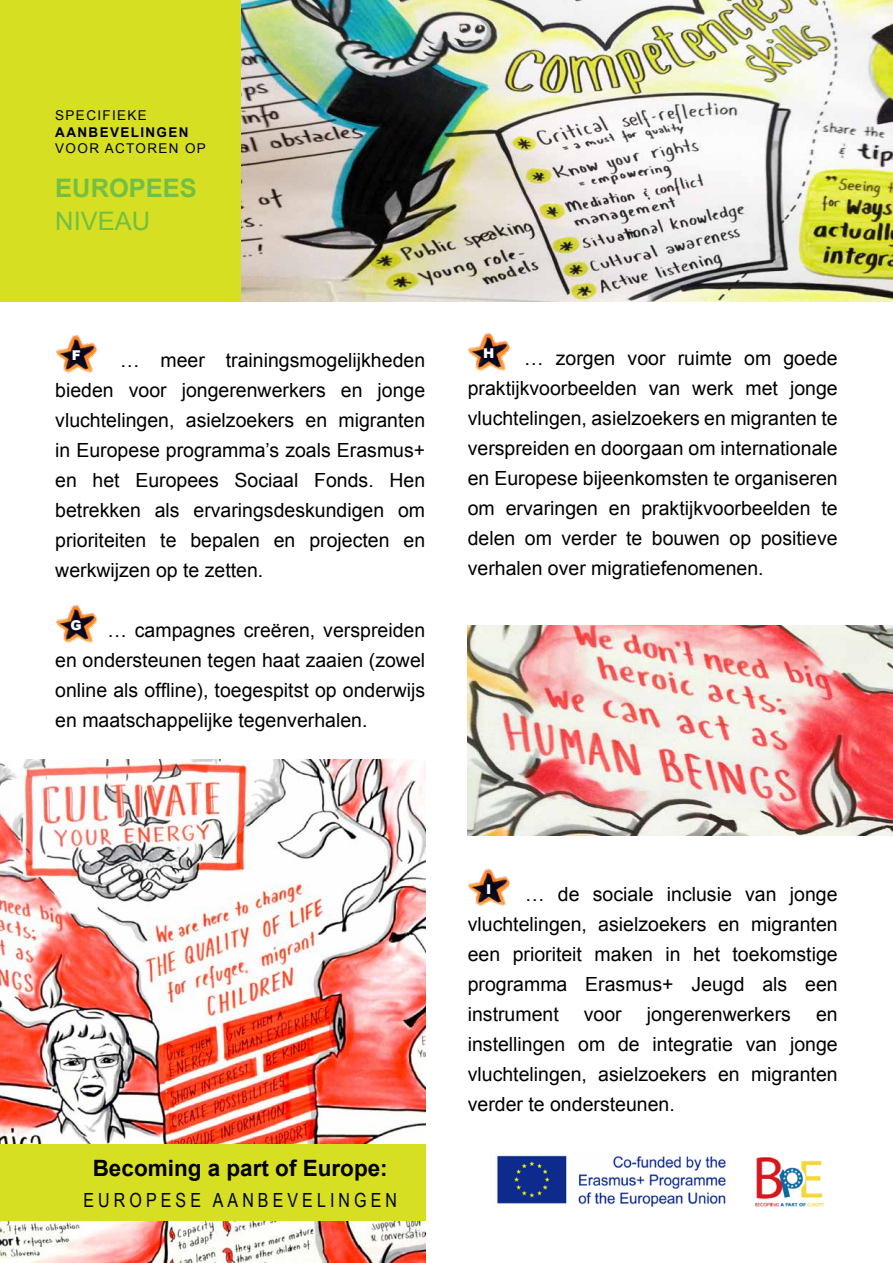
<style>
.page{position:relative;width:893px;height:1263px;background:#fff}
.page>*{position:absolute;margin:0;border:0;box-sizing:border-box;transform-origin:0 0}
.t1{font:700 25.5px "Arial";color:#72bf44}
.t2{font:25.5px "Arial";color:#72bf44}
.t3{font:700 22.5px "Arial";color:#000}
.t4{font:19.5px/30px "Arial";color:#000;text-align:justify}
.t5{font:19.5px "Arial Narrow";letter-spacing:.21em;color:#000}
.t6{font:13.5px "Arial";letter-spacing:.1em;color:#000}
.t7{font:700 13.5px "Arial";letter-spacing:.1em;color:#000}
.t8{font:900 13.5px "Arial";color:#fff}
</style>
<div class="page">
<img style="left:240px;top:0;width:653px;height:302px">
<div style="left:0;top:0;width:240px;height:302px;background:#d7df23"></div>
<img style="left:0;top:759px;width:425px;height:504px">
<img style="left:755px;top:1157px;width:69px;height:50px">
<img style="left:497px;top:1155px;width:229px;height:52px">
<div style="left:0;top:1144px;width:425px;height:77px;background:#d7df23"></div>
<img style="left:56px;top:334px;width:42px;height:39px">
<img style="left:56px;top:604px;width:42px;height:39px">
<img style="left:468px;top:333px;width:43px;height:38px">
<img style="left:468px;top:868px;width:43px;height:38px">
<img style="left:468px;top:625px;width:425px;height:211px">
<p class="t6" style="left:55px;top:107px;width:93px">SPECIFIEKE</p>
<p class="t7" style="left:55px;top:123px;width:135px">AANBEVELINGEN</p>
<p class="t6" style="left:55px;top:139px;width:152px">VOOR ACTOREN OP</p>
<h1 class="t1" style="left:55px;top:171px;width:143px">EUROPEES</h1>
<h1 class="t2" style="left:55px;top:204px;width:96px">NIVEAU</h1>
<p class="t8" style="left:72px;top:345px;width:11px">F</p>
<p class="t4" style="left:55px;top:345px;width:371px;text-indent:65px">… meer trainingsmogelijkheden bieden voor jongerenwerkers en jonge vluchtelingen, asielzoekers en migranten in Europese programma’s zoals Erasmus+ en het Europees Sociaal Fonds. Hen betrekken als ervaringsdeskundigen om prioriteiten te bepalen en projecten en werkwijzen op te zetten.</p>
<p class="t8" style="left:71px;top:615px;width:13px">G</p>
<p class="t4" style="left:55px;top:615px;width:371px;text-indent:52px">… campagnes creëren, verspreiden en ondersteunen tegen haat zaaien (zowel online als offline), toegespitst op onderwijs en maatschappelijke tegenverhalen.</p>
<p class="t8" style="left:483px;top:343px;width:13px">H</p>
<p class="t4" style="left:468px;top:343px;width:371px;text-indent:56px">… zorgen voor ruimte om goede praktijkvoorbeelden van werk met jonge vluchtelingen, asielzoekers en migranten te verspreiden en doorgaan om internationale en Europese bijeenkomsten te organiseren om ervaringen en praktijkvoorbeelden te delen om verder te bouwen op positieve verhalen over migratiefenomenen.</p>
<p class="t3" style="left:93px;top:1153px;width:297px">Becoming a part of Europe:</p>
<p class="t5" style="left:84px;top:1186px;width:315px">EUROPESE AANBEVELINGEN</p>
<p class="t8" style="left:486px;top:879px;width:7px">I</p>
<p class="t4" style="left:468px;top:879px;width:371px;text-indent:57px">… de sociale inclusie van jonge vluchtelingen, asielzoekers en migranten een prioriteit maken in het toekomstige programma Erasmus+ Jeugd als een instrument</p>
<p class="t4" style="left:584px;top:999px;width:39px">voor</p>
<p class="t4" style="left:647px;top:999px;width:146px">jongerenwerkers</p>
<p class="t4" style="left:468px;top:999px;width:371px;text-indent:348px">en instellingen om de integratie van jonge vluchtelingen, asielzoekers en migranten verder te ondersteunen.</p>
</div>
